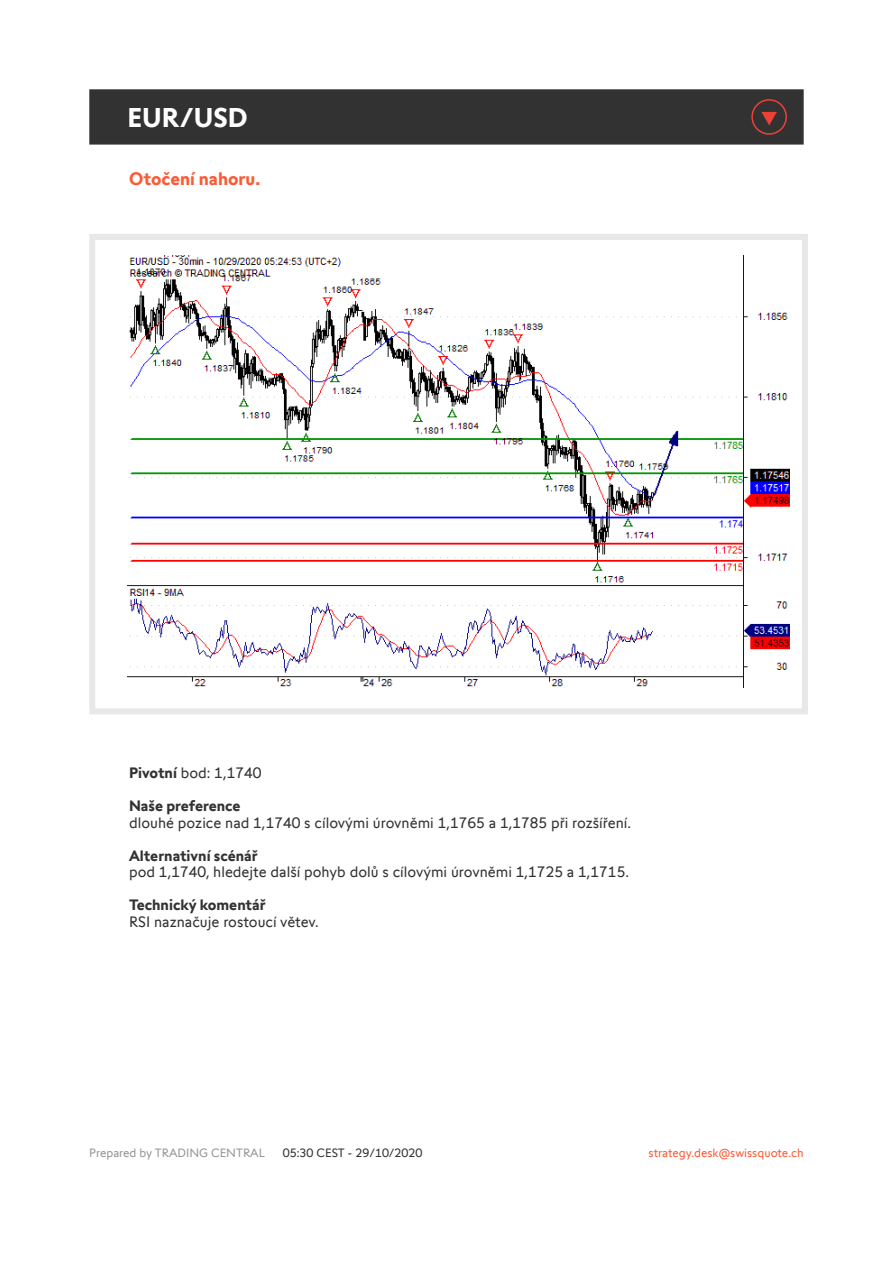
<style>
.page{position:relative;width:893px;height:1263px;background:#fff}
.page>*{position:absolute;margin:0;border:0;box-sizing:border-box;transform-origin:0 0}
.t1{font:700 27px "Swissquote CT";color:#fff}
.t2{font:700 18px "Swissquote CT";color:#fa5b35}
.t3{font:15px "Swissquote CT";color:#323232}
.t4{font:700 15px "Swissquote CT";color:#323232}
.t5{font:12px "Swissquote CT";color:#fa5b35}
.t6{font:12px "Swissquote CT";color:#939598}
.t7{font:12px "Swissquote CT";color:#323232}
.s1{font-weight:700}
</style>
<div class="page">
<div style="left:89px;top:234px;width:719px;height:480px;border:6px solid #e9e8e7"></div>
<div style="left:89px;top:89px;width:715px;height:56px;background:#323232;border:2px solid #323232"></div>
<img style="left:128px;top:255px;width:661px;height:432px">
<svg style="left:751px;top:99px;width:36px;height:36px"></svg>
<h1 class="t1" style="left:128px;top:101px;width:122px">EUR/USD</h1>
<p class="t2" style="left:129px;top:168px;width:133px">Otočení nahoru.</p>
<p class="t3" style="left:129px;top:764px;width:134px"><span class="s1">Pivotní</span> bod: 1,1740</p>
<p class="t4" style="left:129px;top:797px;width:113px">Naše preference</p>
<p class="t3" style="left:129px;top:814px;width:503px">dlouhé pozice nad 1,1740 s cílovými úrovněmi 1,1765 a 1,1785 při rozšíření.</p>
<p class="t4" style="left:129px;top:846px;width:130px">Alternativní scénář</p>
<p class="t3" style="left:129px;top:863px;width:501px">pod 1,1740, hledejte další pohyb dolů s cílovými úrovněmi 1,1725 a 1,1715.</p>
<p class="t4" style="left:129px;top:896px;width:138px">Technický komentář</p>
<p class="t3" style="left:129px;top:913px;width:191px">RSI naznačuje rostoucí větev.</p>
<p class="t6" style="left:89px;top:1145px;width:177px">Prepared by TRADING CENTRAL</p>
<p class="t7" style="left:283px;top:1145px;width:141px">05:30 CEST - 29/10/2020</p>
<p class="t5" style="left:649px;top:1145px;width:157px">strategy.desk@swissquote.ch</p>
</div>
